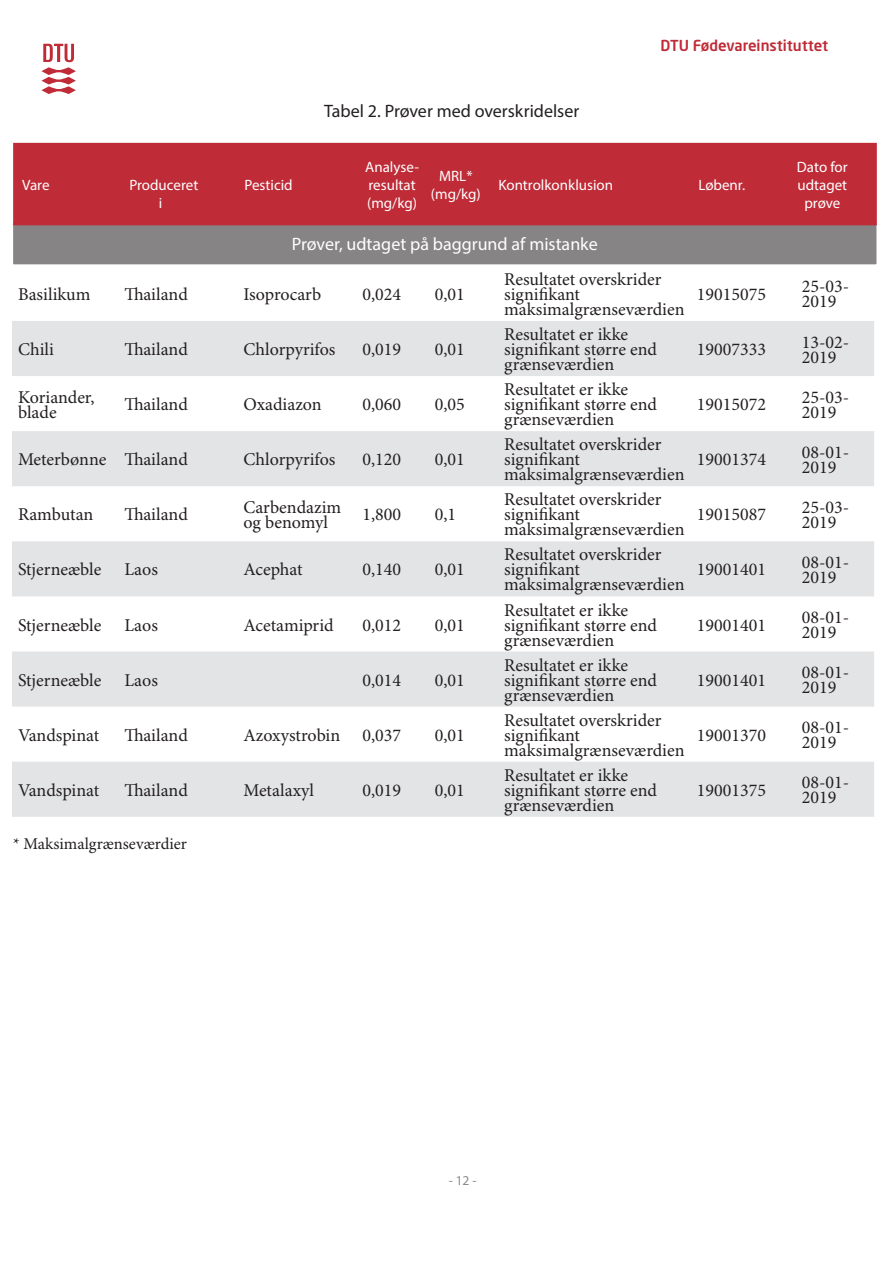
<style>
.page{position:relative;width:893px;height:1263px;background:#fff}
.page>*{position:absolute;margin:0;border:0;box-sizing:border-box;transform-origin:0 0}
.Brødtekst{font:18px/15px "Minion Pro";color:#231f20}
.t1{font:18px "Myriad Pro";color:#fff}
.Brødtekst-2{font:18px "Myriad Pro";color:#231f20}
.Brødtekst-3{font:16.5px "Minion Pro";color:#231f20}
.t2{font:15px/18px "Myriad Pro";color:#fff;text-align:center}
.t3{font:500 15px "Neo Sans Pro";color:#bf2b37}
.t4{font:13.5px "Myriad Pro";color:#87898c}
</style>
<div class="page">
<svg style="left:41px;top:44px;width:35px;height:50px"></svg>
<div style="left:12px;top:222px;width:865px;height:43px;background:#868484"></div>
<div style="left:12px;top:221px;width:866px;height:45px;border:2px solid #fff"></div>
<div style="left:13px;top:143px;width:864px;height:82px;background:#bf2b37"></div>
<svg style="left:12px;top:321px;width:862px;height:496px;fill:#e3e4e6"></svg>
<p class="t2" style="left:22px;top:176px;width:29px">Vare</p>
<p class="t2" style="left:129px;top:176px;width:70px">Produceret i</p>
<p class="t2" style="left:245px;top:176px;width:50px">Pesticid</p>
<p class="Brødtekst-2" style="left:324px;top:100px;width:257px">Tabel 2. Prøver med overskridelser</p>
<p class="t3" style="left:660px;top:36px;width:169px">DTU Fødevareinstituttet</p>
<p class="t2" style="left:365px;top:158px;width:55px">Analyse-</p>
<p class="t2" style="left:369px;top:176px;width:49px">resultat</p>
<p class="t2" style="left:367px;top:194px;width:51px">(mg/kg)</p>
<p class="t2" style="left:431px;top:167px;width:51px">MRL* (mg/kg)</p>
<p class="t2" style="left:498px;top:176px;width:116px">Kontrolkonklusion</p>
<p class="t2" style="left:698px;top:175px;width:48px">Løbenr.</p>
<p class="t2" style="left:797px;top:158px;width:52px">Dato for</p>
<p class="t2" style="left:797px;top:176px;width:51px">udtaget</p>
<p class="t2" style="left:804px;top:194px;width:37px">prøve</p>
<p class="t1" style="left:292px;top:233px;width:307px">Prøver, udtaget på baggrund af mistanke</p>
<p class="Brødtekst" style="left:18px;top:287px;width:74px">Basilikum</p>
<p class="Brødtekst" style="left:124px;top:287px;width:65px">Thailand</p>
<p class="Brødtekst" style="left:243px;top:287px;width:79px">Isoprocarb</p>
<p class="Brødtekst" style="left:362px;top:287px;width:40px">0,024</p>
<p class="Brødtekst" style="left:435px;top:287px;width:32px">0,01</p>
<p class="Brødtekst" style="left:18px;top:342px;width:37px">Chili</p>
<p class="Brødtekst" style="left:124px;top:342px;width:65px">Thailand</p>
<p class="Brødtekst" style="left:243px;top:342px;width:94px">Chlorpyrifos</p>
<p class="Brødtekst" style="left:362px;top:342px;width:40px">0,019</p>
<p class="Brødtekst" style="left:435px;top:342px;width:32px">0,01</p>
<p class="Brødtekst" style="left:18px;top:390px;width:78px">Koriander, blade</p>
<p class="Brødtekst" style="left:124px;top:398px;width:65px">Thailand</p>
<p class="Brødtekst" style="left:243px;top:398px;width:80px">Oxadiazon</p>
<p class="Brødtekst" style="left:362px;top:398px;width:40px">0,060</p>
<p class="Brødtekst" style="left:435px;top:398px;width:32px">0,05</p>
<p class="Brødtekst" style="left:18px;top:453px;width:90px">Meterbønne</p>
<p class="Brødtekst" style="left:124px;top:453px;width:65px">Thailand</p>
<p class="Brødtekst" style="left:243px;top:453px;width:94px">Chlorpyrifos</p>
<p class="Brødtekst" style="left:362px;top:453px;width:40px">0,120</p>
<p class="Brødtekst" style="left:435px;top:453px;width:32px">0,01</p>
<p class="Brødtekst" style="left:18px;top:508px;width:77px">Rambutan</p>
<p class="Brødtekst" style="left:124px;top:508px;width:65px">Thailand</p>
<p class="Brødtekst" style="left:243px;top:500px;width:99px">Carbendazim og benomyl</p>
<p class="Brødtekst" style="left:362px;top:508px;width:40px">1,800</p>
<p class="Brødtekst" style="left:435px;top:508px;width:23px">0,1</p>
<p class="Brødtekst" style="left:18px;top:563px;width:85px">Stjerneæble</p>
<p class="Brødtekst" style="left:124px;top:563px;width:35px">Laos</p>
<p class="Brødtekst" style="left:243px;top:563px;width:61px">Acephat</p>
<p class="Brødtekst" style="left:362px;top:563px;width:40px">0,140</p>
<p class="Brødtekst" style="left:435px;top:563px;width:32px">0,01</p>
<p class="Brødtekst" style="left:18px;top:618px;width:85px">Stjerneæble</p>
<p class="Brødtekst" style="left:124px;top:618px;width:35px">Laos</p>
<p class="Brødtekst" style="left:243px;top:618px;width:92px">Acetamiprid</p>
<p class="Brødtekst" style="left:362px;top:618px;width:40px">0,012</p>
<p class="Brødtekst" style="left:435px;top:618px;width:32px">0,01</p>
<p class="Brødtekst" style="left:18px;top:673px;width:85px">Stjerneæble</p>
<p class="Brødtekst" style="left:124px;top:673px;width:35px">Laos</p>
<p class="Brødtekst" style="left:362px;top:673px;width:40px">0,014</p>
<p class="Brødtekst" style="left:435px;top:673px;width:32px">0,01</p>
<p class="Brødtekst" style="left:18px;top:728px;width:83px">Vandspinat</p>
<p class="Brødtekst" style="left:124px;top:728px;width:65px">Thailand</p>
<p class="Brødtekst" style="left:243px;top:728px;width:98px">Azoxystrobin</p>
<p class="Brødtekst" style="left:362px;top:728px;width:40px">0,037</p>
<p class="Brødtekst" style="left:435px;top:728px;width:32px">0,01</p>
<p class="Brødtekst" style="left:18px;top:783px;width:83px">Vandspinat</p>
<p class="Brødtekst" style="left:124px;top:783px;width:65px">Thailand</p>
<p class="Brødtekst" style="left:243px;top:783px;width:72px">Metalaxyl</p>
<p class="Brødtekst" style="left:362px;top:783px;width:40px">0,019</p>
<p class="Brødtekst" style="left:435px;top:783px;width:32px">0,01</p>
<p class="Brødtekst-3" style="left:13px;top:834px;width:175px">* Maksimalgrænseværdier</p>
<p class="Brødtekst" style="left:504px;top:272px;width:182px">Resultatet overskrider signifikant maksimalgrænseværdien</p>
<p class="Brødtekst" style="left:504px;top:327px;width:154px">Resultatet er ikke signifikant større end grænseværdien</p>
<p class="Brødtekst" style="left:504px;top:383px;width:154px">Resultatet er ikke signifikant større end grænseværdien</p>
<p class="Brødtekst" style="left:504px;top:438px;width:182px">Resultatet overskrider signifikant maksimalgrænseværdien</p>
<p class="Brødtekst" style="left:504px;top:493px;width:182px">Resultatet overskrider signifikant maksimalgrænseværdien</p>
<p class="Brødtekst" style="left:504px;top:548px;width:182px">Resultatet overskrider signifikant maksimalgrænseværdien</p>
<p class="Brødtekst" style="left:504px;top:603px;width:154px">Resultatet er ikke signifikant større end grænseværdien</p>
<p class="Brødtekst" style="left:504px;top:658px;width:154px">Resultatet er ikke signifikant større end grænseværdien</p>
<p class="Brødtekst" style="left:504px;top:713px;width:182px">Resultatet overskrider signifikant maksimalgrænseværdien</p>
<p class="Brødtekst" style="left:504px;top:768px;width:154px">Resultatet er ikke signifikant større end grænseværdien</p>
<p class="Brødtekst" style="left:697px;top:287px;width:71px">19015075</p>
<p class="Brødtekst" style="left:802px;top:280px;width:49px">25-03-<br>2019</p>
<p class="Brødtekst" style="left:697px;top:342px;width:71px">19007333</p>
<p class="Brødtekst" style="left:802px;top:335px;width:49px">13-02-<br>2019</p>
<p class="Brødtekst" style="left:697px;top:398px;width:71px">19015072</p>
<p class="Brødtekst" style="left:802px;top:390px;width:49px">25-03-<br>2019</p>
<p class="Brødtekst" style="left:697px;top:453px;width:71px">19001374</p>
<p class="Brødtekst" style="left:802px;top:445px;width:49px">08-01-<br>2019</p>
<p class="Brødtekst" style="left:697px;top:508px;width:71px">19015087</p>
<p class="Brødtekst" style="left:802px;top:500px;width:49px">25-03-<br>2019</p>
<p class="Brødtekst" style="left:697px;top:563px;width:71px">19001401</p>
<p class="Brødtekst" style="left:802px;top:555px;width:49px">08-01-<br>2019</p>
<p class="Brødtekst" style="left:697px;top:618px;width:71px">19001401</p>
<p class="Brødtekst" style="left:802px;top:610px;width:49px">08-01-<br>2019</p>
<p class="Brødtekst" style="left:697px;top:673px;width:71px">19001401</p>
<p class="Brødtekst" style="left:802px;top:665px;width:49px">08-01-<br>2019</p>
<p class="Brødtekst" style="left:697px;top:728px;width:71px">19001370</p>
<p class="Brødtekst" style="left:802px;top:721px;width:49px">08-01-<br>2019</p>
<p class="Brødtekst" style="left:697px;top:783px;width:71px">19001375</p>
<p class="Brødtekst" style="left:802px;top:776px;width:49px">08-01-<br>2019</p>
<p class="t4" style="left:449px;top:1172px;width:29px">- 12 -</p>
</div>
